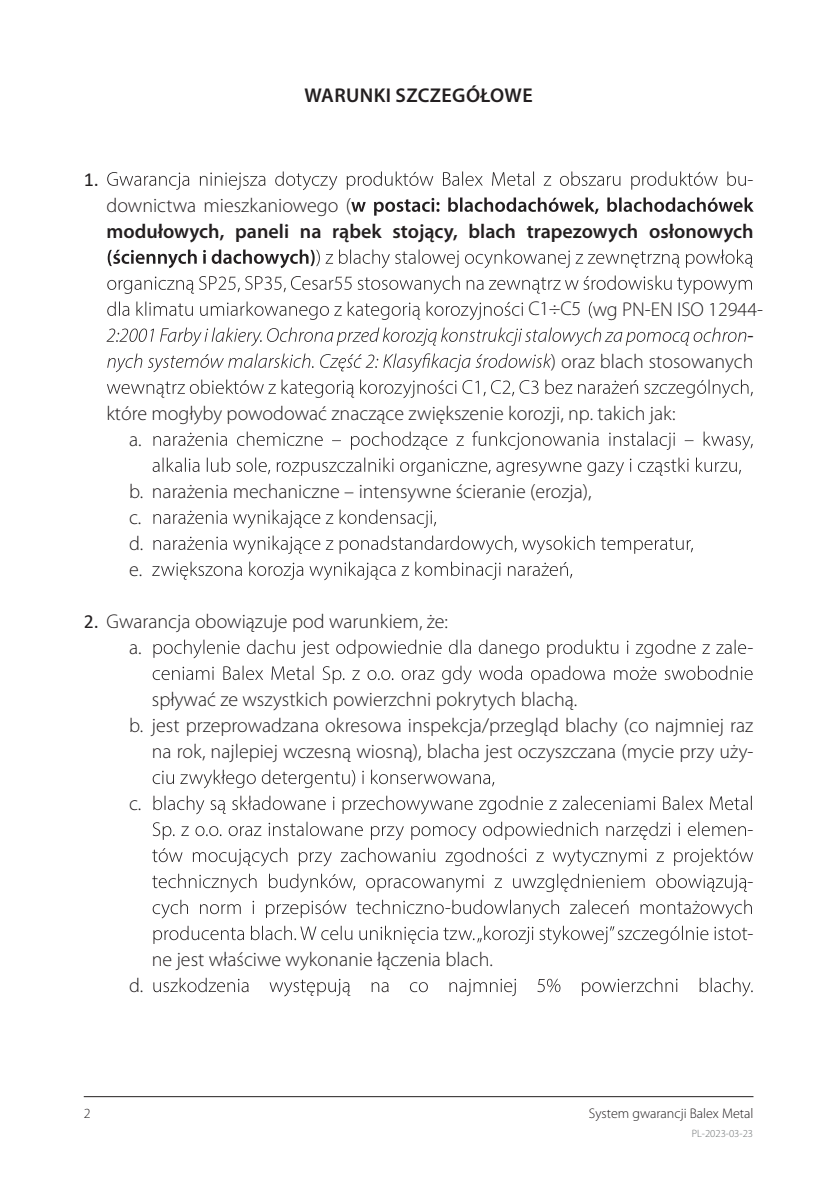
<style>
.page{position:relative;width:840px;height:1191px;background:#fff}
.page>*{position:absolute;margin:0;border:0;box-sizing:border-box;transform-origin:0 0}
.t1{font:300 20px/26px "Myriad Pro";color:#231f20}
.t2{font:600 20px "Myriad Pro";color:#231f20}
.t3{font:600 20px "Myriad Pro";letter-spacing:.02em;color:#231f20}
.t4{font:20px "Calibri";color:#231f20}
.t5{font:20px "Myriad Pro";color:#231f20}
.t6{font:300 14px "Myriad Pro";color:#231f20}
.t7{font:300 10.6px "Myriad Pro";color:#6b6f70}
.s1{font-family:"Calibri";font-weight:400}
</style>
<div class="page">
<hr style="left:84px;top:1096px;width:669px;height:1px;background:#231f20">
<svg style="left:107px;top:171px;width:638px;height:19px"></svg>
<svg style="left:351px;top:197px;width:402px;height:19px"></svg>
<svg style="left:108px;top:249px;width:644px;height:19px"></svg>
<svg style="left:107px;top:275px;width:644px;height:19px"></svg>
<svg style="left:107px;top:301px;width:485px;height:19px"></svg>
<svg style="left:106px;top:327px;width:640px;height:19px"></svg>
<svg style="left:107px;top:353px;width:444px;height:19px"></svg>
<svg style="left:107px;top:379px;width:645px;height:19px"></svg>
<svg style="left:153px;top:431px;width:599px;height:19px"></svg>
<svg style="left:152px;top:457px;width:588px;height:19px"></svg>
<svg style="left:153px;top:509px;width:283px;height:19px"></svg>
<svg style="left:153px;top:535px;width:539px;height:19px"></svg>
<svg style="left:152px;top:561px;width:420px;height:19px"></svg>
<svg style="left:153px;top:639px;width:592px;height:19px"></svg>
<svg style="left:153px;top:665px;width:599px;height:19px"></svg>
<svg style="left:153px;top:769px;width:341px;height:19px"></svg>
<svg style="left:153px;top:795px;width:549px;height:19px"></svg>
<svg style="left:709px;top:796px;width:42px;height:14px"></svg>
<svg style="left:153px;top:821px;width:592px;height:19px"></svg>
<svg style="left:152px;top:847px;width:600px;height:19px"></svg>
<svg style="left:152px;top:873px;width:594px;height:19px"></svg>
<svg style="left:153px;top:899px;width:598px;height:19px"></svg>
<svg style="left:153px;top:925px;width:593px;height:19px"></svg>
<svg style="left:153px;top:977px;width:599px;height:19px"></svg>
<p class="t3" style="left:304px;top:84px;width:229px">WARUNKI SZCZEGÓŁOWE</p>
<p class="t4" style="left:84px;top:165px;width:17px">1.</p>
<p class="t1" style="left:747px;top:166px;width:7px">-</p>
<p class="t1" style="left:106px;top:192px;width:246px">downictwa mieszkaniowego (</p>
<p class="t2" style="left:106px;top:220px;width:648px">modułowych, paneli na rąbek stojący, blach trapezowych osłonowych</p>
<p class="t1" style="left:528px;top:296px;width:236px">C1÷C5 wg PN-EN ISO 12944-</p>
<p class="t5" style="left:747px;top:324px;width:8px">-</p>
<p class="t1" style="left:550px;top:348px;width:204px">) oraz blach stosowanych</p>
<p class="t1" style="left:129px;top:400px;width:547px;text-indent:-23px">które mogłyby powodować znaczące zwiększenie korozji, np. takich jak: a.</p>
<p class="t1" style="left:129px;top:478px;width:463px">b. narażenia mechaniczne – intensywne ścieranie (erozja), c.<br>d.<br>e.</p>
<p class="t1" style="left:129px;top:608px;width:320px;text-indent:-45px"><span class="s1">2.</span> Gwarancja obowiązuje pod warunkiem, że: a.</p>
<p class="t1" style="left:747px;top:634px;width:7px">-</p>
<p class="t1" style="left:152px;top:686px;width:427px">spływać ze wszystkich powierzchni pokrytych blachą.</p>
<p class="t1" style="left:129px;top:712px;width:625px">b. jest przeprowadzana okresowa inspekcja/przegląd blachy (co najmniej raz</p>
<p class="t1" style="left:152px;top:738px;width:602px">na rok, najlepiej wczesną wiosną), blacha jest oczyszczana (mycie przy uży-</p>
<p class="t1" style="left:129px;top:790px;width:14px">c.</p>
<p class="t1" style="left:747px;top:816px;width:7px">-</p>
<p class="t1" style="left:747px;top:868px;width:7px">-</p>
<p class="t1" style="left:129px;top:972px;width:16px">d.</p>
<p class="t1" style="left:152px;top:946px;width:342px">ne jest właściwe wykonanie łączenia blach.</p>
<p class="t1" style="left:747px;top:920px;width:7px">-</p>
<p class="t6" style="left:84px;top:1105px;width:8px">2</p>
<p class="t6" style="left:588px;top:1105px;width:166px">System gwarancji Balex Metal</p>
<p class="t7" style="left:691px;top:1127px;width:63px">PL-2023-03-23</p>
</div>
